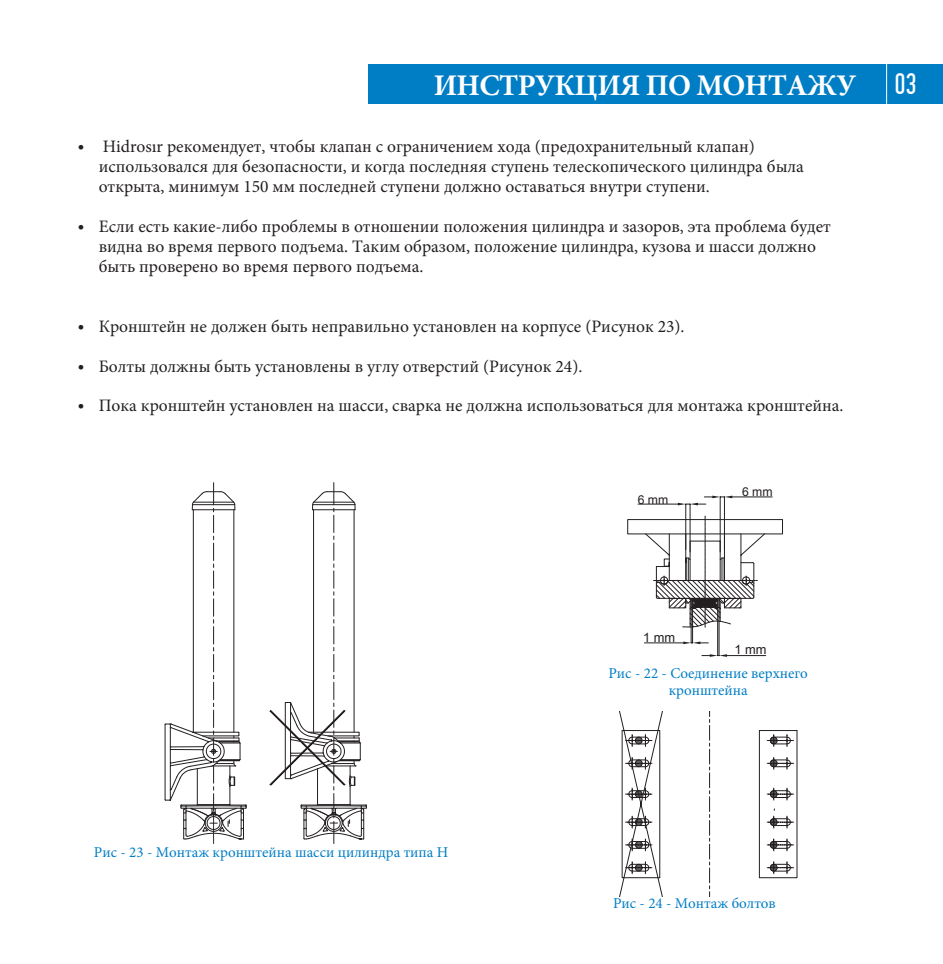
<style>
.page{position:relative;width:943px;height:964px;background:#fff}
.page>*{position:absolute;margin:0;border:0;box-sizing:border-box;transform-origin:0 0}
.t1{font:700 30px "Minion Pro";letter-spacing:-.02em;color:#fff}
.t2{font:29.75px "PF Din Text Comp Pro";color:#fff}
.t3{font:17.5px/20px "Minion Pro";color:#231f20}
.t4{font:15px/17.8px "Minion Pro";color:#007ec5;text-align:center}
.t5{font:12.75px "Arial";color:#231f20}
.t6{font:12.25px "Arial";color:#231f20}
.s1{font-family:"PF Din Display Pro"}
</style>
<div class="page">
<div style="left:368px;top:64px;width:574px;height:40px;background:#007ec5"></div>
<hr style="left:886px;top:64px;width:1px;height:40px;background:#fff">
<div style="left:627px;top:519px;width:155px;height:15px;border:1px solid #231f20"></div>
<hr style="left:717px;top:600px;width:1px;height:56px;background:#231f20">
<hr style="left:718px;top:599px;width:1px;height:57px;background:#231f20">
<hr style="left:727px;top:655px;width:38px;height:1px;background:#231f20">
<svg style="left:702px;top:654px;width:25px;height:3px"></svg>
<svg style="left:645px;top:516px;width:119px;height:111px"></svg>
<hr style="left:724px;top:497px;width:1px;height:52px;background:#231f20">
<hr style="left:719px;top:497px;width:1px;height:55px;background:#231f20">
<hr style="left:732px;top:496px;width:40px;height:1px;background:#231f20">
<hr style="left:685px;top:504px;width:1px;height:45px;background:#231f20">
<hr style="left:689px;top:504px;width:1px;height:48px;background:#231f20">
<hr style="left:638px;top:504px;width:40px;height:1px;background:#231f20">
<svg style="left:678px;top:496px;width:54px;height:9px"></svg>
<hr style="left:692px;top:600px;width:1px;height:43px;background:#231f20">
<hr style="left:690px;top:599px;width:1px;height:44px;background:#231f20">
<hr style="left:644px;top:642px;width:39px;height:1px;background:#231f20">
<svg style="left:683px;top:641px;width:25px;height:3px"></svg>
<svg style="left:709px;top:711px;width:1px;height:185px"></svg>
<svg style="left:619px;top:711px;width:43px;height:185px"></svg>
<svg style="left:759px;top:730px;width:38px;height:148px"></svg>
<svg style="left:270px;top:482px;width:97px;height:361px"></svg>
<svg style="left:165px;top:483px;width:82px;height:360px"></svg>
<h1 class="t1" style="left:434px;top:64px;width:424px">ИНСТРУКЦИЯ ПО МОНТАЖУ</h1>
<h2 class="t2" style="left:894px;top:67px;width:24px">063</h2>
<p class="t3" style="left:99px;top:137px;width:706px;text-indent:-21px"><span class="s1">•</span> Hidrosır рекомендует, чтобы клапан с ограничением хода (предохранительный клапан) использовался для безопасности, и когда последняя ступень телескопического цилиндра была открыта, минимум 150 мм последней ступени должно оставаться внутри ступени.</p>
<p class="t3" style="left:99px;top:217px;width:733px;text-indent:-21px"><span class="s1">•</span> Если есть какие-либо проблемы в отношении положения цилиндра и зазоров, эта проблема будет видна во время первого подъема. Таким образом, положение цилиндра, кузова и шасси должно быть проверено во время первого подъема.</p>
<p class="t3" style="left:77px;top:317px;width:608px"><span class="s1">•</span> Кронштейн не должен быть неправильно установлен на корпусе (Рисунок 23).</p>
<p class="t3" style="left:77px;top:356px;width:506px"><span class="s1">•</span> Болты должны быть установлены в углу отверстий (Рисунок 24).</p>
<p class="t3" style="left:77px;top:396px;width:767px"><span class="s1">•</span> Пока кронштейн установлен на шасси, сварка не должна использоваться для монтажа кронштейна.</p>
<p class="t6" style="left:637px;top:491px;width:32px">6 mm</p>
<p class="t5" style="left:643px;top:629px;width:34px">1 mm</p>
<p class="t6" style="left:742px;top:484px;width:32px">6 mm</p>
<p class="t5" style="left:734px;top:641px;width:34px">1 mm</p>
<p class="t4" style="left:94px;top:843px;width:356px">Рис - 23 - Монтаж кронштейна шасси цилиндра типа H</p>
<p class="t4" style="left:608px;top:664px;width:201px">Рис - 22 - Соединение верхнего кронштейна</p>
<p class="t4" style="left:613px;top:894px;width:164px">Рис - 24 - Монтаж болтов</p>
</div>
